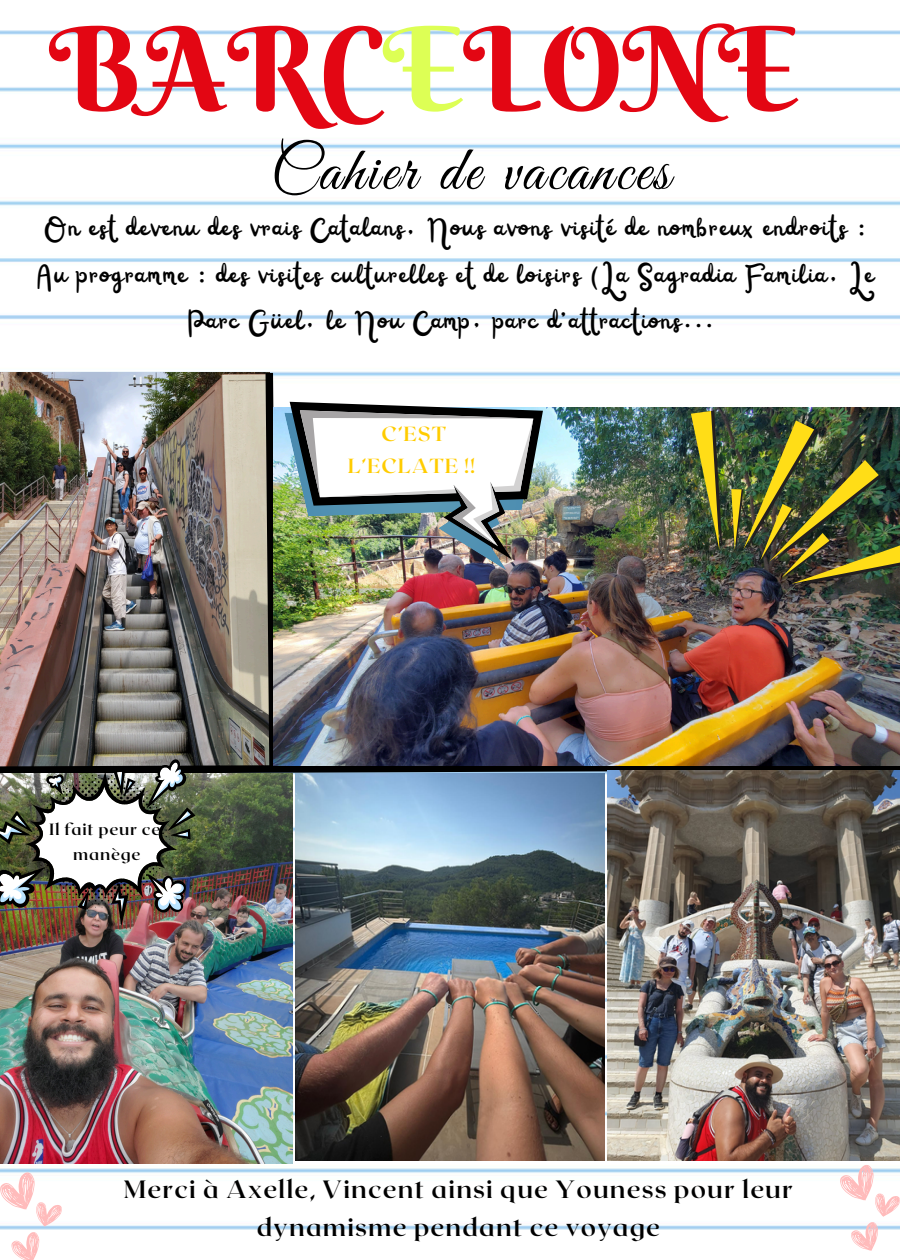
<style>
.page{position:relative;width:900px;height:1260px;background:#fff}
.page>*{position:absolute;margin:0;border:0;box-sizing:border-box;transform-origin:0 0}
.t1{font:116.5px "Berkshire Swash";color:#e30613}
.t2{font:63.25px "Great Vibes";letter-spacing:.045em;color:#000}
.t3{font:30px/47px "Railey";letter-spacing:.045em;color:#000;text-align:center}
.t4{font:700 25px/37.5px "Roxborough CF";letter-spacing:.045em;color:#000;text-align:center}
.t5{font:700 20.5px/31.8px "Roxborough CF";letter-spacing:.045em;color:#fc0;text-align:center}
.t6{font:700 16.25px "Roxborough CF";letter-spacing:.045em;color:#000}
.s1{color:#df5}
</style>
<div class="page">
<img style="left:0;top:30px;width:900px;height:1200px">
<img style="left:0;top:925px;width:292px;height:239px">
<img style="left:607px;top:925px;width:293px;height:235px">
<img style="left:295px;top:925px;width:310px;height:235px">
<img style="left:0;top:365px;width:900px;height:560px">
<svg style="left:0;top:1172px;width:62px;height:88px"></svg>
<svg style="left:840px;top:1165px;width:60px;height:86px"></svg>
<h5 class="t1" style="left:49px;top:-3px;width:751px">BARC<span class="s1">E</span>LONE</h5>
<p class="t2" style="left:271px;top:135px;width:401px">Cahier de vacances</p>
<p class="t3" style="left:36px;top:208px;width:838px">On est devenu des vrais Catalans, Nous avons visité de nombreux endroits :<br>Au programme : des visites culturelles et de loisirs (La Sagradia Familia, Le<br>Parc Güel, le Nou Camp, parc d’attractions...</p>
<p class="t6" style="left:49px;top:819px;width:113px">Il fait peur ce</p>
<p class="t6" style="left:73px;top:844px;width:69px">manège</p>
<p class="t5" style="left:348px;top:417px;width:129px">C’EST<br>L’ECLATE !!</p>
<p class="t4" style="left:124px;top:1170px;width:671px">Merci à Axelle, Vincent ainsi que Youness pour leur dynamisme pendant ce voyage</p>
</div>
